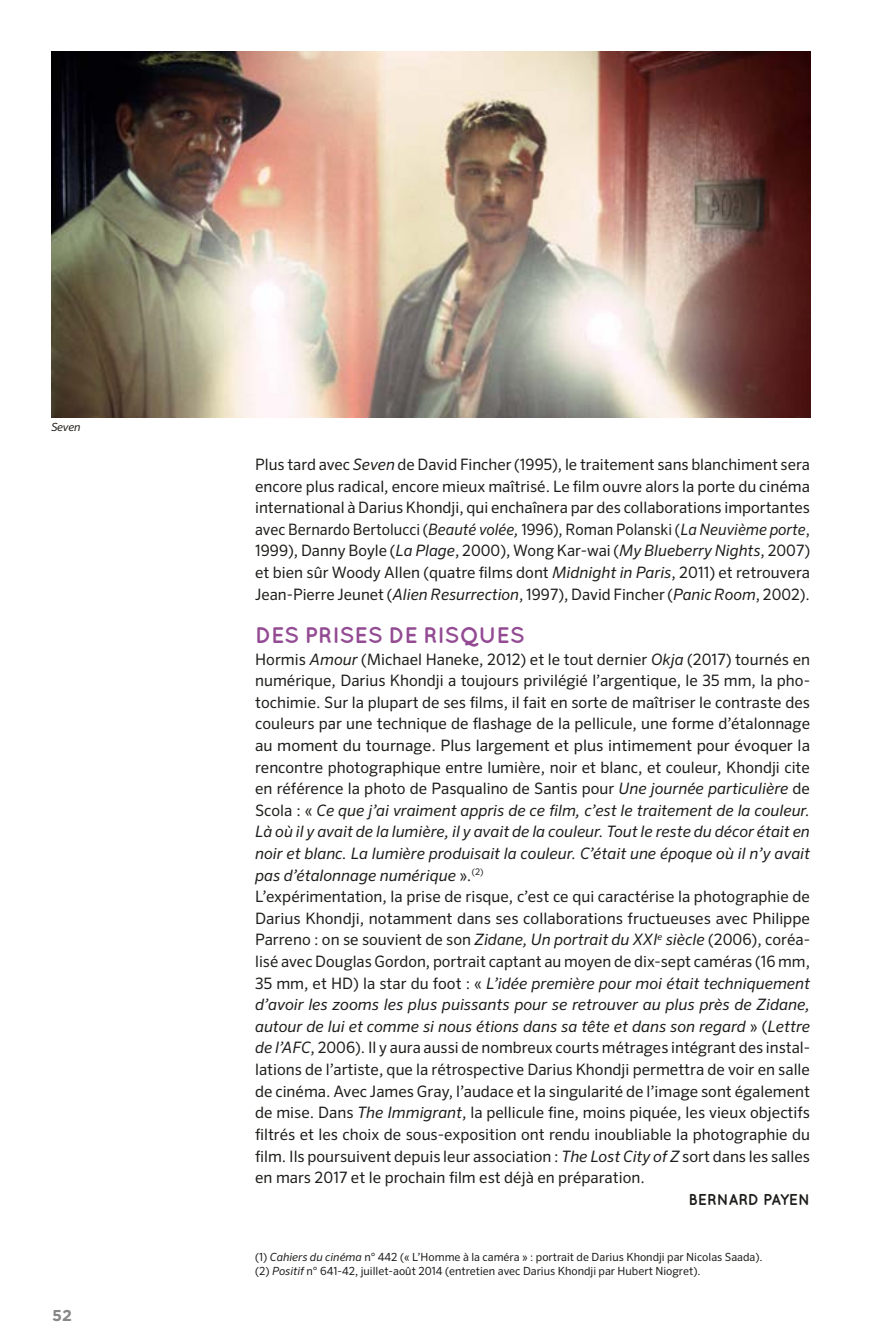
<style>
.page{position:relative;width:893px;height:1340px;background:#fff}
.page>*{position:absolute;margin:0;border:0;box-sizing:border-box;transform-origin:0 0}
.t1{font:700 22.5px "Quicksand";color:#934b93}
.t2{font:15.75px/21.6px "Sero Pro";color:#1d1d1b;text-align:justify}
.t3{font:700 15.75px "Quicksand";letter-spacing:-.01em;color:#1d1d1b}
.t4{font:700 15.75px "Gotham HTF";color:#878787}
.t5{font:11.25px/13.5px "Sero Pro";color:#1d1d1b}
.t6{font:italic 11.25px "Sero Pro";letter-spacing:-.025em;color:#1d1d1b}
.s1{font-style:italic}
</style>
<div class="page">
<img style="left:51px;top:51px;width:759px;height:367px">
<p class="t6" style="left:51px;top:421px;width:31px">Seven</p>
<p class="t4" style="left:52px;top:1306px;width:21px">52</p>
<p class="t2" style="left:255px;top:453px;width:556px">Plus tard avec <span class="s1">Seven</span> de David Fincher (1995), le traitement sans blanchiment sera encore plus radical, encore mieux maîtrisé. Le film ouvre alors la porte du cinéma international à Darius Khondji, qui enchaînera par des collaborations importantes avec Bernardo Bertolucci (<span class="s1">Beauté volée,</span> 1996), Roman Polanski (<span class="s1">La Neuvième porte</span>, 1999), Danny Boyle (<span class="s1">La Plage</span>, 2000), Wong Kar-wai (<span class="s1">My Blueberry Nights</span>, 2007) et bien sûr Woody Allen (quatre films dont <span class="s1">Midnight in Paris</span>, 2011) et retrouvera Jean-Pierre Jeunet (<span class="s1">Alien Resurrection</span>, 1997), David Fincher (<span class="s1">Panic Room</span>, 2002).</p>
<h1 class="t1" style="left:255px;top:621px;width:271px">DES PRISES DE RISQUES</h1>
<p class="t2" style="left:255px;top:648px;width:556px;text-align:left">Hormis <span class="s1">Amour</span> (Michael Haneke, 2012) et le tout dernier <span class="s1">Okja</span> (2017) tournés en numérique, Darius Khondji a toujours privilégié l’argentique, le 35 mm, la pho&shy;tochimie. Sur la plupart de ses films, il fait en sorte de maîtriser le contraste des couleurs par une technique de flashage de la pellicule, une forme d’étalonnage au moment du tournage. Plus largement et plus intimement pour évoquer la rencontre photographique entre lumière, noir et blanc, et couleur, Khondji cite en référence la photo de Pasqualino de Santis pour <span class="s1">Une journée particulière</span> de Scola : « <span class="s1">Ce que j’ai vraiment appris de ce film, c’est le traitement de la couleur.<br>Là où il y avait de la lumière, il y avait de la couleur. Tout le reste du décor était en noir et blanc. La lumière produisait la couleur. C’était une époque où il n’y avait pas d’étalonnage numérique</span> »<span class="s1">.</span><sup>(2)<br></sup>L’expérimentation, la prise de risque, c’est ce qui caractérise la photographie de Darius Khondji, notamment dans ses collaborations fructueuses avec Philippe Parreno : on se souvient de son <span class="s1">Zidane, Un portrait du XXI</span><sup>e</sup> <span class="s1">siècle</span> (2006), coréa&shy;lisé avec Douglas Gordon, portrait captant au moyen de dix-sept caméras (16 mm, 35 mm, et HD) la star du foot : « <span class="s1">L’idée première pour moi était techniquement d’avoir les zooms les plus puissants pour se retrouver au plus près de Zidane, autour de lui et comme si nous étions dans sa tête et dans son regard</span> » (<span class="s1">Lettre de l’AFC</span>, 2006). Il y aura aussi de nombreux courts métrages intégrant des instal&shy;lations de l’artiste, que la rétrospective Darius Khondji permettra de voir en salle de cinéma. Avec James Gray, l’audace et la singularité de l’image sont également de mise. Dans <span class="s1">The Immigrant</span>, la pellicule fine, moins piquée, les vieux objectifs filtrés et les choix de sous-exposition ont rendu inoubliable la photographie du film. Ils poursuivent depuis leur association : <span class="s1">The Lost City of Z</span> sort dans les salles en mars 2017 et le prochain film est déjà en préparation.</p>
<p class="t3" style="left:689px;top:1189px;width:123px">BERNARD PAYEN</p>
<p class="t5" style="left:255px;top:1250px;width:509px">(1) <span class="s1">Cahiers du cinéma</span> n° 442 (« L’Homme à la caméra » : portrait de Darius Khondji par Nicolas Saada). (2) <span class="s1">Positif</span> n° 641-42, juillet-août 2014 (entretien avec Darius Khondji par Hubert Niogret).</p>
</div>
